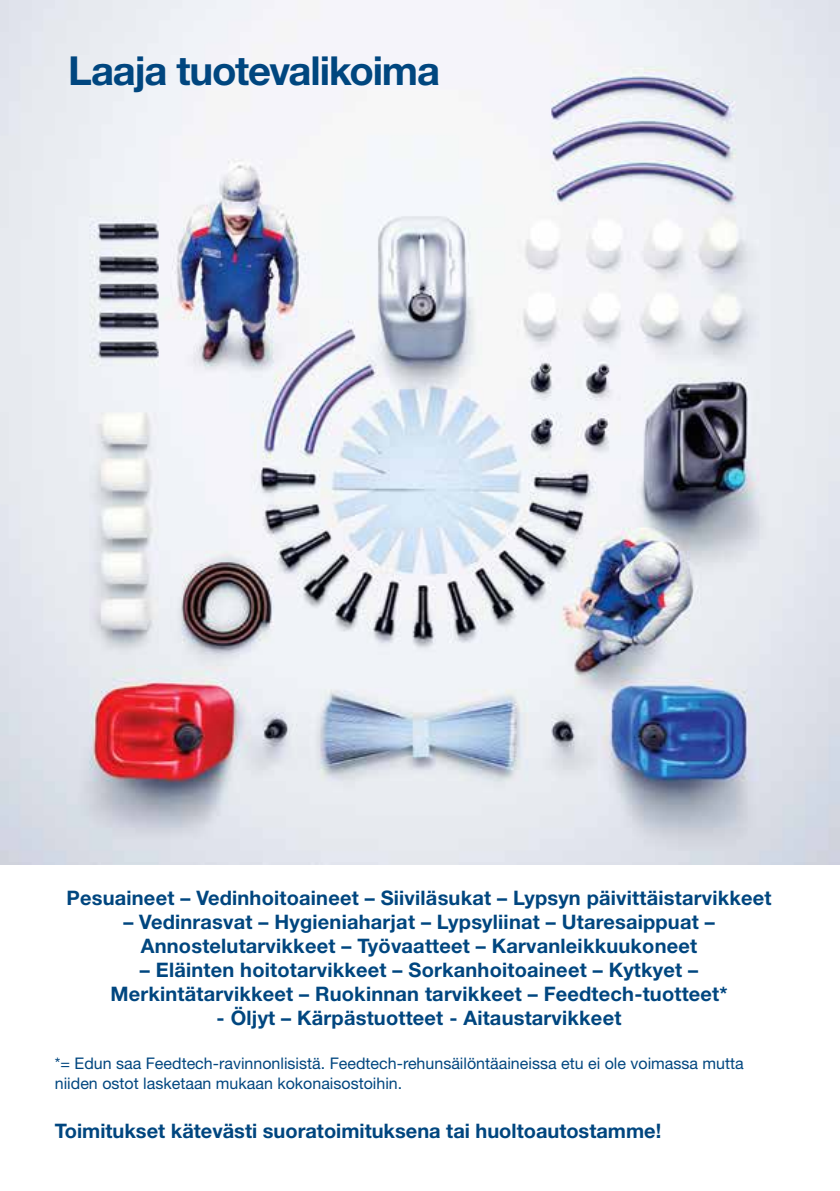
<style>
.page{position:relative;width:840px;height:1191px;background:#fff}
.page>*{position:absolute;margin:0;border:0;box-sizing:border-box;transform-origin:0 0}
.t1{font:700 40px "Helvetica Neue LT Std";letter-spacing:-.03em;color:#00467f}
.t2{font:700 20px/24px "Helvetica Neue LT Std";letter-spacing:.01em;color:#00467f;text-align:center}
.t3{font:16px/20px "Helvetica Neue LT Std";color:#00467f}
</style>
<div class="page">
<img style="left:0;top:0;width:839px;height:865px">
<h1 class="t1" style="left:68px;top:46px;width:373px">Laaja tuotevalikoima</h1>
<p class="t2" style="left:67px;top:885px;width:706px">Pesuaineet – Vedinhoitoaineet – Siiviläsukat – Lypsyn päivittäistarvikkeet</p>
<p class="t2" style="left:123px;top:909px;width:592px">– Vedinrasvat – Hygieniaharjat – Lypsyliinat – Utaresaippuat –<br>Annostelutarvikkeet – Työvaatteet – Karvanleikkuukoneet</p>
<p class="t2" style="left:110px;top:957px;width:618px">– Eläinten hoitotarvikkeet – Sorkanhoitoaineet – Kytkyet –<br>Merkintätarvikkeet – Ruokinnan tarvikkeet – Feedtech-tuotteet*</p>
<p class="t2" style="left:216px;top:1005px;width:406px">- Öljyt – Kärpästuotteet - Aitaustarvikkeet</p>
<p class="t3" style="left:55px;top:1053px;width:690px">*= Edun saa Feedtech-ravinnonlisistä. Feedtech-rehunsäilöntäaineissa etu ei ole voimassa mutta niiden ostot lasketaan mukaan kokonaisostoihin.</p>
<p class="t2" style="left:55px;top:1118px;width:607px">Toimitukset kätevästi suoratoimituksena tai huoltoautostamme!</p>
</div>
